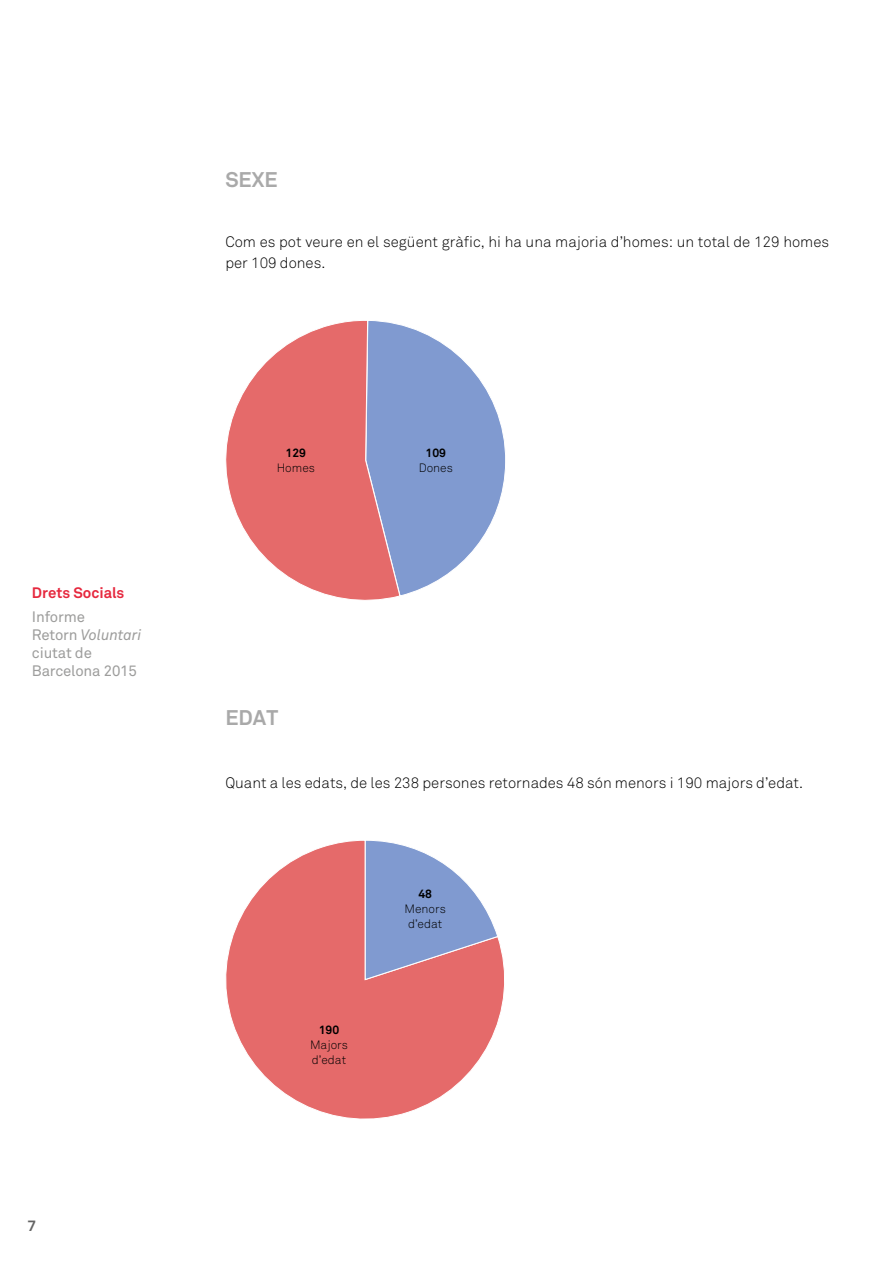
<style>
.page{position:relative;width:893px;height:1263px;background:#fff}
.page>*{position:absolute;margin:0;border:0;box-sizing:border-box;transform-origin:0 0}
.t1{font:700 21px "Akkurat";color:#a9a9a9}
.t2{font:300 15px/21px "Akkurat";color:#000}
.t3{font:15px/18px "Akkurat Pro";letter-spacing:-.01em;color:#9d9d9c}
.t4{font:700 15px "Akkurat";color:#e6283e}
.t5{font:700 15px "Akkurat";color:#646464}
.t6{font:300 12px/15px "Akkurat";color:#000}
.t7{font:700 12px "Akkurat";color:#000}
.s1{font-style:italic}
</style>
<div class="page">
<svg style="left:226px;top:840px;width:278px;height:279px"></svg>
<svg style="left:364px;top:840px;width:135px;height:140px"></svg>
<svg style="left:401px;top:325px;width:105px;height:270px"></svg>
<svg style="left:226px;top:320px;width:175px;height:280px"></svg>
<p class="t4" style="left:32px;top:583px;width:94px">Drets Socials</p>
<p class="t3" style="left:32px;top:608px;width:111px">Informe<br>Retorn <span class="s1">Voluntari </span>ciutat de<br>Barcelona 2015</p>
<p class="t5" style="left:28px;top:1216px;width:10px">7</p>
<h1 class="t1" style="left:225px;top:166px;width:54px">SEXE</h1>
<p class="t2" style="left:225px;top:231px;width:605px">Com es pot veure en el següent gràfic, hi ha una majoria d’homes: un total de 129 homes per 109 dones.</p>
<p class="t7" style="left:286px;top:445px;width:22px">129</p>
<p class="t6" style="left:277px;top:460px;width:40px">Homes</p>
<h1 class="t1" style="left:225px;top:704px;width:54px">EDAT</h1>
<p class="t7" style="left:425px;top:445px;width:22px">109</p>
<p class="t6" style="left:419px;top:460px;width:36px">Dones</p>
<p class="t2" style="left:225px;top:773px;width:579px">Quant a les edats, de les 238 persones retornades 48 són menors i 190 majors d’edat.</p>
<p class="t7" style="left:319px;top:1022px;width:22px">190</p>
<p class="t6" style="left:310px;top:1038px;width:39px">Majors d’edat</p>
<p class="t7" style="left:418px;top:886px;width:15px">48</p>
<p class="t6" style="left:404px;top:901px;width:43px">Menors d’edat</p>
</div>
